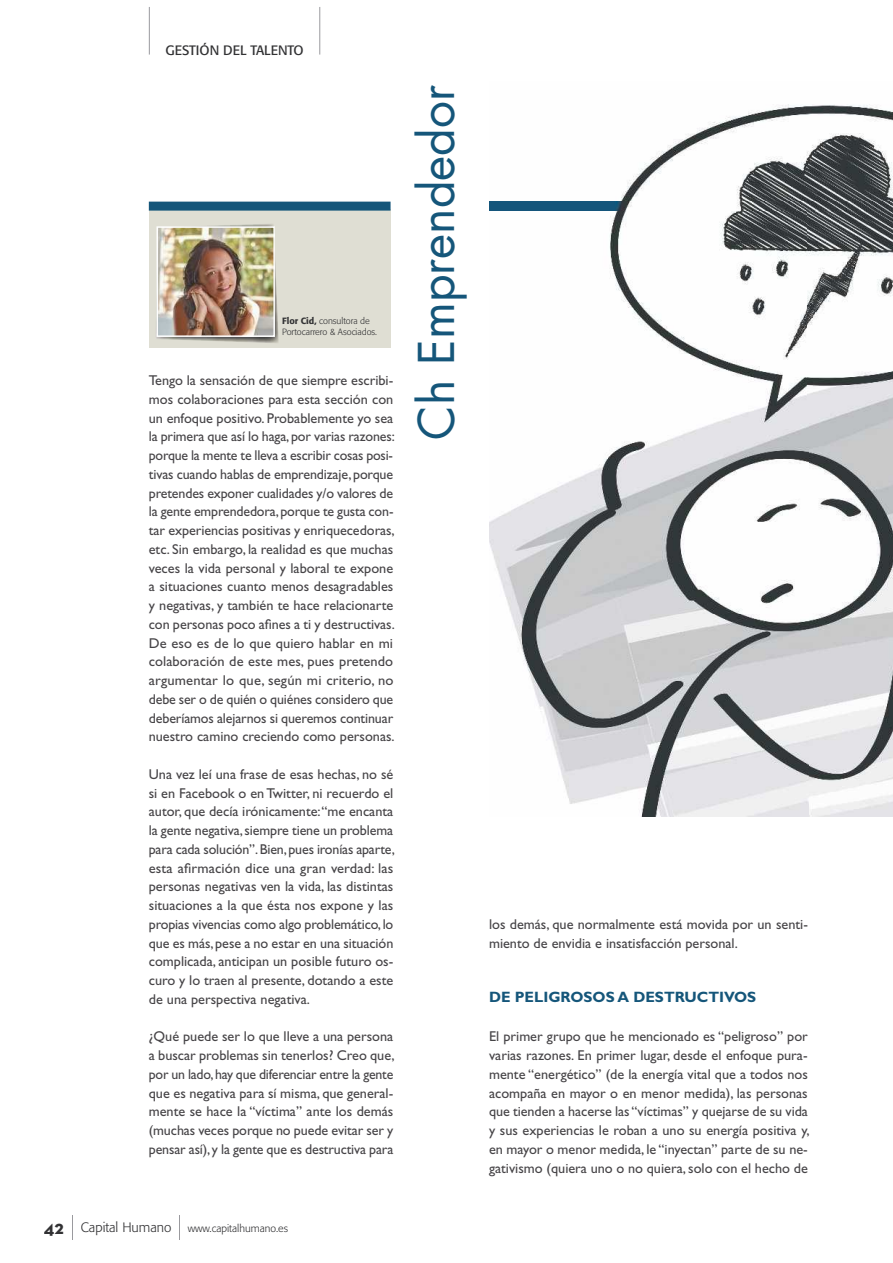
<style>
.page{position:relative;width:893px;height:1263px;background:#fff}
.page>*{position:absolute;margin:0;border:0;box-sizing:border-box;transform-origin:0 0}
.t1{font:48px "Futura Std";color:#15567a}
.t2{font:700 15px "Gill Sans Std";color:#15567a}
.t3{font:14.25px/18.8px "Gill Sans Std";color:#464447;text-align:justify}
.t4{font:13.5px "Formata";color:#323234}
.t5{font:300 10.5px "Formata";color:#323234}
.t6{font:300 9px/10.8px "Formata";color:#323234}
.s1{font-weight:500}
.s2{font-family:"Neutraface Text";font-weight:700;font-size:19.5px}
.s3{font-size:13.5px}
</style>
<div class="page">
<hr style="left:149px;top:7px;width:1px;height:48px;background:#9a9a9e">
<hr style="left:319px;top:7px;width:1px;height:48px;background:#9a9a9e">
<svg style="left:72px;top:1215px;width:1px;height:25px"></svg>
<svg style="left:179px;top:1215px;width:1px;height:25px"></svg>
<img style="left:489px;top:104px;width:404px;height:712px">
<div style="left:149px;top:209px;width:242px;height:139px;background:#dfded3"></div>
<img style="left:156px;top:224px;width:123px;height:119px">
<img style="left:159px;top:229px;width:113px;height:105px">
<div style="left:156px;top:226px;width:119px;height:111px;border:2px solid #fefefe"></div>
<div style="left:149px;top:202px;width:242px;height:9px;background:#15567a"></div>
<p class="t4" style="left:165px;top:42px;width:140px">GESTIÓN DEL TALENTO</p>
<p class="t6" style="left:282px;top:315px;width:97px"><span class="s1">Flor Cid,</span> consultora de<br>Portocarrero &amp; Asociados.</p>
<p class="t3" style="left:149px;top:371px;width:247px">Tengo la sensación de que siempre escribi&shy;mos colaboraciones para esta sección con un enfoque positivo. Probablemente yo sea la primera que así lo haga, por varias razones: porque la mente te lleva a escribir cosas posi&shy;tivas cuando hablas de emprendizaje, porque pretendes exponer cualidades y/o valores de la gente emprendedora, porque te gusta con&shy;tar experiencias positivas y enriquecedoras, etc. Sin embargo, la realidad es que muchas veces la vida personal y laboral te expone a situaciones cuanto menos desagradables y negativas, y también te hace relacionarte con personas poco afines a ti y destructivas.<br>De eso es de lo que quiero hablar en mi colaboración de este mes, pues pretendo argumentar lo que, según mi criterio, no debe ser o de quién o quiénes considero que deberíamos alejarnos si queremos continuar nuestro camino creciendo como personas.</p>
<p class="t3" style="left:149px;top:765px;width:247px">Una vez leí una frase de esas hechas, no sé si en Facebook o en Twitter, ni recuerdo el autor, que decía irónicamente:“me encanta la gente negativa, siempre tiene un problema para cada solución”. Bien, pues ironías aparte, esta afirmación dice una gran verdad: las personas negativas ven la vida, las distintas situaciones a la que ésta nos expone y las propias vivencias como algo problemático, lo que es más, pese a no estar en una situación complicada, anticipan un posible futuro os&shy;curo y lo traen al presente, dotando a este de una perspectiva negativa.</p>
<p class="t3" style="left:149px;top:1027px;width:247px">¿Qué puede ser lo que lleve a una persona a buscar problemas sin tenerlos? Creo que, por un lado, hay que diferenciar entre la gente que es negativa para sí misma, que general&shy;mente se hace la “víctima” ante los demás (muchas veces porque no puede evitar ser y pensar así), y la gente que es destructiva para</p>
<h1 class="t1" style="left:406px;top:439px;width:356px;rotate:-90deg">Ch Emprendedor</h1>
<p class="t5" style="left:44px;top:1222px;width:246px"><span class="s2">42</span> <span class="s3">Capital Humano</span> www.capitalhumano.es</p>
<p class="t3" style="left:489px;top:915px;width:320px">los demás, que normalmente está movida por un senti&shy;miento de envidia e insatisfacción personal.</p>
<p class="t2" style="left:489px;top:988px;width:269px">DE PELIGROSOS A DESTRUCTIVOS</p>
<p class="t3" style="left:489px;top:1027px;width:322px;text-align:left">El primer grupo que he mencionado es “peligroso” por varias razones. En primer lugar, desde el enfoque pura&shy;mente “energético” (de la energía vital que a todos nos acompaña en mayor o en menor medida), las personas que tienden a hacerse las “víctimas” y quejarse de su vida y sus experiencias le roban a uno su energía positiva y, en mayor o menor medida, le “inyectan” parte de su ne&shy;gativismo (quiera uno o no quiera, solo con el hecho de</p>
</div>
